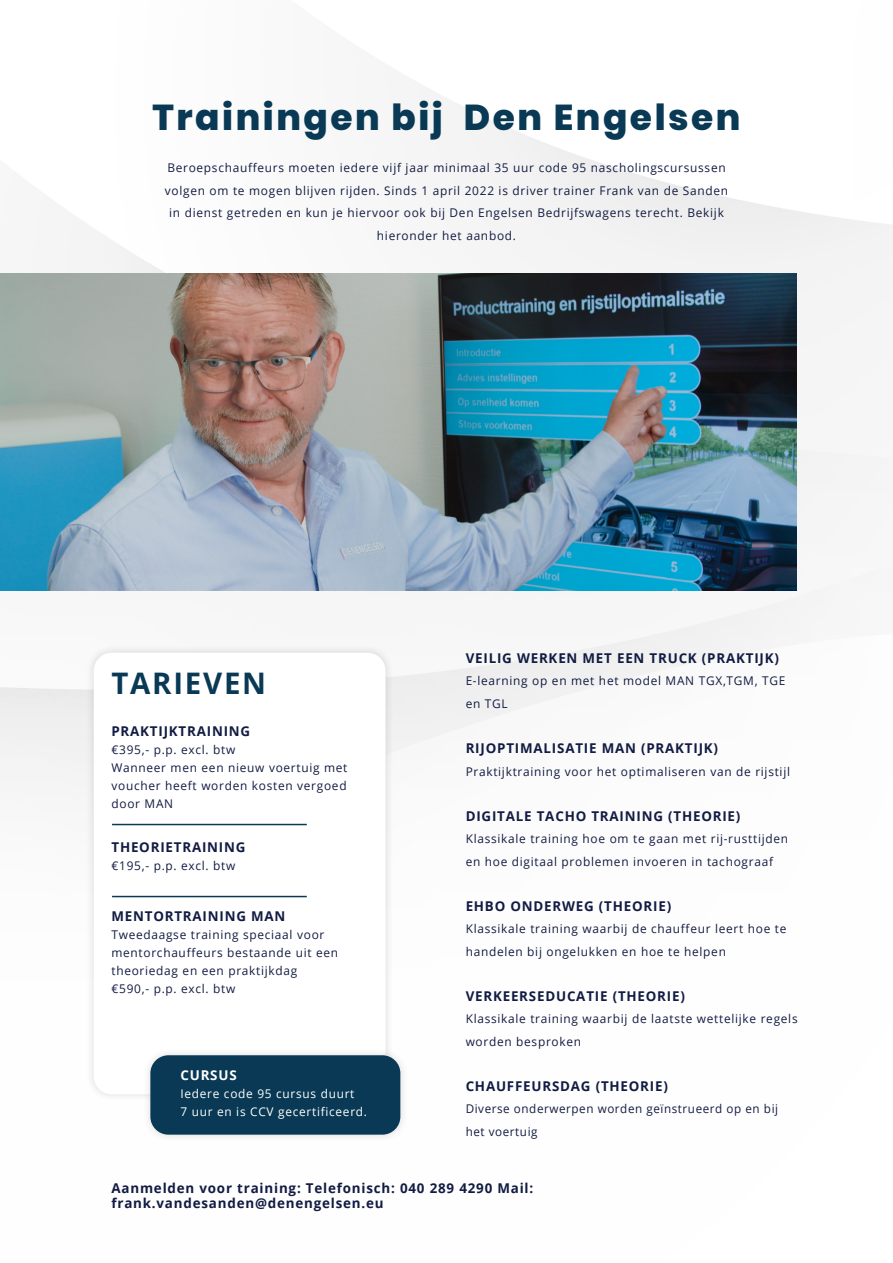
<style>
.page{position:relative;width:893px;height:1263px;background:#fff}
.page>*{position:absolute;margin:0;border:0;box-sizing:border-box;transform-origin:0 0}
.loppem{font:800 35.85px "Poppins";letter-spacing:.07em;color:#093954}
.tekst{font:700 29.7px "Open Sans";letter-spacing:.06em;color:#093954}
.intro{font:700 13.5px/15px "Open Sans";letter-spacing:.06em;color:#121b42}
.tekst-2{font:700 13.5px "Open Sans";letter-spacing:.06em;color:#121b42}
.tekst-3{font:700 13.5px "Open Sans";letter-spacing:.06em;color:#fff}
.tekst-4{font:12px/22.5px "Open Sans";letter-spacing:.06em;color:#121b42}
.tekst-5{font:12px/18px "Open Sans";letter-spacing:.06em;color:#fff}
</style>
<div class="page">
<img style="left:0;top:65px;width:893px;height:723px">
<img style="left:0;top:273px;width:796px;height:318px">
<div style="left:85px;top:644px;width:309px;height:458px;background:#f3f3f3"></div>
<div style="left:94px;top:653px;width:291px;height:441px;background:#fff;border-radius:18px"></div>
<div style="left:142px;top:1047px;width:266px;height:96px;background:#f9f9f9"></div>
<div style="left:150px;top:1055px;width:250px;height:80px;background:#093954;border-radius:18px"></div>
<hr style="left:112px;top:896px;width:195px;height:1px;background:#093954">
<hr style="left:112px;top:824px;width:195px;height:1px;background:#093954">
<p class="loppem" style="left:153px;top:97px;width:589px">Trainingen bij Den Engelsen</p>
<p class="tekst-4" style="left:165px;top:156px;width:565px;text-align:center">Beroepschauffeurs moeten iedere vijf jaar minimaal 35 uur code 95 nascholingscursussen volgen om te mogen blijven rijden. Sinds 1 april 2022 is driver trainer Frank van de Sanden in dienst getreden en kun je hiervoor ook bij Den Engelsen Bedrijfswagens terecht. Bekijk hieronder het aanbod.</p>
<p class="tekst" style="left:111px;top:663px;width:156px">TARIEVEN</p>
<p class="tekst-2" style="left:111px;top:722px;width:140px">PRAKTIJKTRAINING</p>
<p class="tekst-4" style="left:111px;top:738px;width:125px">€395,- p.p. excl. btw</p>
<p class="tekst-4" style="left:111px;top:758px;width:238px;line-height:18px">Wanneer men een nieuw voertuig met voucher heeft worden kosten vergoed</p>
<p class="tekst-4" style="left:111px;top:792px;width:63px">door MAN</p>
<p class="tekst-2" style="left:111px;top:837px;width:136px">THEORIETRAINING</p>
<p class="tekst-4" style="left:111px;top:854px;width:125px">€195,- p.p. excl. btw</p>
<p class="tekst-2" style="left:111px;top:906px;width:175px">MENTORTRAINING MAN</p>
<p class="tekst-4" style="left:111px;top:923px;width:214px">Tweedaagse training speciaal voor</p>
<p class="tekst-4" style="left:111px;top:943px;width:228px;line-height:18px">mentorchauffeurs bestaande uit een theoriedag en een praktijkdag</p>
<p class="tekst-4" style="left:111px;top:977px;width:125px">€590,- p.p. excl. btw</p>
<p class="tekst-3" style="left:180px;top:1065px;width:58px">CURSUS</p>
<p class="tekst-5" style="left:180px;top:1084px;width:188px">Iedere code 95 cursus duurt<br>7 uur en is CCV gecertificeerd.</p>
<p class="intro" style="left:466px;top:650px;width:315px">VEILIG WERKEN MET EEN TRUCK (PRAKTIJK)</p>
<p class="tekst-4" style="left:466px;top:669px;width:321px">E-learning op en met het model MAN TGX,TGM, TGE en TGL</p>
<p class="intro" style="left:466px;top:740px;width:254px">RIJOPTIMALISATIE MAN (PRAKTIJK)</p>
<p class="tekst-4" style="left:466px;top:759px;width:326px">Praktijktraining voor het optimaliseren van de rijstijl</p>
<p class="intro" style="left:466px;top:808px;width:276px">DIGITALE TACHO TRAINING (THEORIE)</p>
<p class="tekst-4" style="left:466px;top:827px;width:324px">Klassikale training hoe om te gaan met rij-rusttijden en hoe digitaal problemen invoeren in tachograaf</p>
<p class="intro" style="left:466px;top:898px;width:207px">EHBO ONDERWEG (THEORIE)</p>
<p class="tekst-4" style="left:466px;top:917px;width:322px">Klassikale training waarbij de chauffeur leert hoe te handelen bij ongelukken en hoe te helpen</p>
<p class="intro" style="left:466px;top:988px;width:221px">VERKEERSEDUCATIE (THEORIE)</p>
<p class="tekst-4" style="left:466px;top:1007px;width:333px">Klassikale training waarbij de laatste wettelijke regels worden besproken</p>
<p class="intro" style="left:466px;top:1078px;width:204px">CHAUFFEURSDAG (THEORIE)</p>
<p class="tekst-4" style="left:466px;top:1097px;width:314px">Diverse onderwerpen worden geïnstrueerd op en bij het voertuig</p>
<p class="intro" style="left:111px;top:1180px;width:423px">Aanmelden voor training: Telefonisch: 040 289 4290 Mail: frank.vandesanden@denengelsen.eu</p>
</div>
